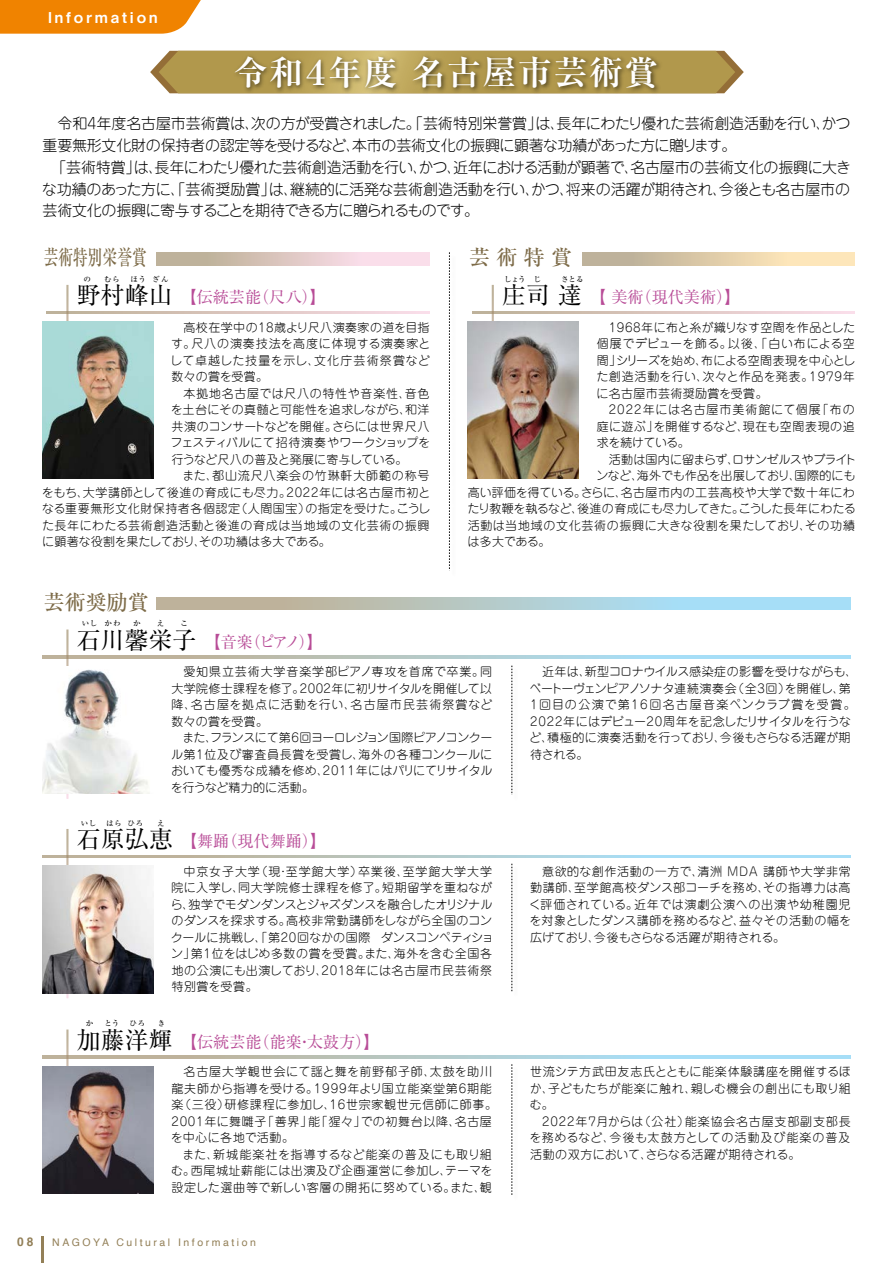
<style>
.page{position:relative;width:893px;height:1263px;background:#fff}
.page>*{position:absolute;margin:0;border:0;box-sizing:border-box;transform-origin:0 0}
.t1{font:700 33.75px "Ryumin Pro";letter-spacing:.05em;color:#fff}
.t2{font:500 21px "Ryumin Pro";color:#7d6b48}
.t3{font:500 21px "Ryumin Pro";color:#7d6b48;scale:.7 1}
.t4{font:16.05px "Ryumin Pro";color:#b84c97}
.t5{font:300 15px "Jun 101 Pro";letter-spacing:-.015em;color:#000}
.t6{font:300 15px "Jun 101 Pro";letter-spacing:-.05em;color:#000}
.t7{font:15px "Midashi Go Pro MB31";letter-spacing:.19em;color:#fff}
.t8{font:300 12px/16.5px "Jun 101 Pro";letter-spacing:.03em;color:#000;text-align:justify}
.t9{font:300 12px/16.5px "Jun 101 Pro";letter-spacing:.01em;color:#000}
.t10{font:300 12px/16.5px "Jun 101 Pro";letter-spacing:.055em;color:#000}
.t11{font:300 12px "Jun 101 Pro";letter-spacing:-.02em;color:#000}
.t12{font:300 12px "Jun 101 Pro";letter-spacing:-.01em;color:#000}
.t13{font:300 12px "Jun 101 Pro";letter-spacing:-.03em;color:#000}
.t14{font:700 12px "Helvetica";color:#938058}
.t15{font:10.5px "Helvetica";letter-spacing:.24em;color:#938058}
.t16{font:500 7.5px "Ryumin Pr 6";letter-spacing:.07em;color:#000}
.s1{font-size:24px;color:#000}
</style>
<div class="page">
<svg style="left:150px;top:51px;width:594px;height:42px;background:#b7a060"></svg>
<img style="left:229px;top:51px;width:439px;height:43px">
<svg style="left:157px;top:252px;width:273px;height:13px;background:#dec9c4"></svg>
<svg style="left:47px;top:311px;width:383px;height:2px"></svg>
<svg style="left:66px;top:285px;width:3px;height:36px"></svg>
<svg style="left:449px;top:252px;width:1px;height:317px"></svg>
<img style="left:43px;top:321px;width:110px;height:158px">
<svg style="left:472px;top:311px;width:383px;height:2px"></svg>
<svg style="left:492px;top:285px;width:2px;height:36px"></svg>
<img style="left:468px;top:321px;width:110px;height:158px">
<svg style="left:582px;top:252px;width:273px;height:13px;background:#dfcdaa"></svg>
<svg style="left:157px;top:597px;width:694px;height:13px;background:#b2cacb"></svg>
<svg style="left:43px;top:656px;width:808px;height:2px;background:#b2cacb"></svg>
<svg style="left:66px;top:629px;width:3px;height:170px"></svg>
<svg style="left:512px;top:666px;width:1px;height:129px"></svg>
<img style="left:43px;top:666px;width:107px;height:128px">
<svg style="left:43px;top:855px;width:808px;height:2px;background:#b2cacb"></svg>
<svg style="left:66px;top:829px;width:3px;height:169px"></svg>
<svg style="left:512px;top:864px;width:1px;height:127px"></svg>
<img style="left:43px;top:865px;width:110px;height:128px">
<svg style="left:43px;top:1056px;width:808px;height:2px;background:#b2cacb"></svg>
<svg style="left:66px;top:1029px;width:3px;height:37px"></svg>
<svg style="left:512px;top:1064px;width:1px;height:131px"></svg>
<img style="left:43px;top:1066px;width:110px;height:128px">
<hr style="left:42px;top:1237px;width:2px;height:26px;background:#938058">
<svg style="left:0;top:0;width:201px;height:34px;background:#f18b11"></svg>
<p class="t7" style="left:48px;top:6px;width:111px">Information</p>
<h1 class="t1" style="left:234px;top:46px;width:426px">令和４年度 名古屋市芸術賞</h1>
<p class="t5" style="left:58px;top:112px;width:794px">令和4年度名古屋市芸術賞は、次の方が受賞されました。「芸術特別栄誉賞」は、長年にわたり優れた芸術創造活動を行い、かつ</p>
<p class="t5" style="left:43px;top:133px;width:695px">重要無形文化財の保持者の認定等を受けるなど、本市の芸術文化の振興に顕著な功績があった方に贈ります。</p>
<p class="t5" style="left:51px;top:155px;width:801px">「芸術特賞」は、長年にわたり優れた芸術創造活動を行い、かつ、近年における活動が顕著で、名古屋市の芸術文化の振興に大き</p>
<p class="t5" style="left:42px;top:177px;width:810px">な功績のあった方に、「芸術奨励賞」は、継続的に活発な芸術創造活動を行い、かつ、将来の活躍が期待され、今後とも名古屋市の</p>
<p class="t6" style="left:43px;top:199px;width:438px">芸術文化の振興に寄与することを期待できる方に贈られるものです。</p>
<h2 class="t3" style="left:44px;top:241px;width:148px">芸術特別栄誉賞</h2>
<h3 class="t4" style="left:77px;top:284px;width:251px"><span class="s1">野村峰山</span> 【伝統芸能（尺八）】</h3>
<p class="t8" style="left:170px;top:317px;width:262px;text-indent:13px">高校在学中の18歳より尺八演奏家の道を目指す。尺八の演奏技法を高度に体現する演奏家として卓越した技量を示し、文化庁芸術祭賞など数々の賞を受賞。</p>
<p class="t8" style="left:170px;top:383px;width:262px;text-indent:13px">本拠地名古屋では尺八の特性や音楽性、音色を土台にその真髄と可能性を追求しながら、和洋共演のコンサートなどを開催。さらには世界尺八フェスティバルにて招待演奏やワークショップを行うなど尺八の普及と発展に寄与している。</p>
<p class="t8" style="left:42px;top:466px;width:390px;text-indent:140px">また、都山流尺八楽会の竹琳軒大師範の称号をもち、大学講師として後進の育成にも尽力。2022年には名古屋市初となる重要無形文化財保持者各個認定（人間国宝）の指定を受けた。こうした長年にわたる芸術創造活動と後進の育成は当地域の文化芸術の振興に顕著な役割を果たしており、その功績は多大である。</p>
<p class="t16" style="left:83px;top:273px;width:9px">の</p>
<p class="t16" style="left:104px;top:273px;width:17px">むら</p>
<p class="t16" style="left:130px;top:273px;width:40px">ほう ざん</p>
<h2 class="t2" style="left:469px;top:241px;width:104px">芸術特賞</h2>
<p class="t16" style="left:504px;top:273px;width:38px">しょう じ</p>
<p class="t16" style="left:561px;top:273px;width:24px">さとる</p>
<h3 class="t4" style="left:502px;top:284px;width:240px"><span class="s1">庄司 達</span> 【 美術（現代美術）】</h3>
<p class="t8" style="left:596px;top:317px;width:260px;text-indent:12px">1968年に布と糸が織りなす空間を作品とした個展でデビューを飾る。以後、「白い布による空間」シリーズを始め、布による空間表現を中心とした創造活動を行い、次々と作品を発表。1979年に名古屋市芸術奨励賞を受賞。</p>
<p class="t8" style="left:597px;top:400px;width:260px;text-indent:12px">2022年には名古屋市美術館にて個展「布の庭に遊ぶ」を開催するなど、現在も空間表現の追求を続けている。</p>
<p class="t13" style="left:609px;top:449px;width:249px">活動は国内に留まらず、ロサンゼルスやブライト</p>
<p class="t12" style="left:596px;top:466px;width:260px">ンなど、海外でも作品を出展しており、国際的にも</p>
<p class="t8" style="left:468px;top:482px;width:389px">高い評価を得ている。さらに、名古屋市内の工芸高校や大学で数十年にわ</p>
<p class="t11" style="left:467px;top:499px;width:390px">たり教鞭を執るなど、後進の育成にも尽力してきた。こうした長年にわたる</p>
<p class="t8" style="left:468px;top:515px;width:389px">活動は当地域の文化芸術の振興に大きな役割を果たしており、その功績</p>
<p class="t8" style="left:467px;top:532px;width:84px">は多大である。</p>
<h2 class="t2" style="left:44px;top:585px;width:106px">芸術奨励賞</h2>
<h3 class="t4" style="left:77px;top:629px;width:248px"><span class="s1">石川馨栄子</span> 【音楽（ピアノ）】</h3>
<p class="t8" style="left:171px;top:662px;width:322px;text-indent:12px">愛知県立芸術大学音楽学部ピアノ専攻を首席で卒業。同大学院修士課程を修了。2002年に初リサイタルを開催して以降、名古屋を拠点に活動を行い、名古屋市民芸術祭賞など数々の賞を受賞。</p>
<p class="t8" style="left:171px;top:728px;width:323px;text-indent:11px">また、フランスにて第6回ヨーロレジョン国際ピアノコンクール第1位及び審査員長賞を受賞し、海外の各種コンクールにおいても優秀な成績を修め、2011年にはパリにてリサイタルを行うなど精力的に活動。</p>
<p class="t16" style="left:82px;top:617px;width:41px">いし かわ</p>
<p class="t16" style="left:133px;top:617px;width:9px">か</p>
<p class="t16" style="left:157px;top:617px;width:9px">え</p>
<p class="t16" style="left:181px;top:617px;width:9px">こ</p>
<p class="t9" style="left:529px;top:662px;width:330px;text-indent:13px">近年は、新型コロナウイルス感染症の影響を受けながらも、ベートーヴェンピアノソナタ連続演奏会（全3回）を開催し、第<br>1回目の公演で第16回名古屋音楽ペンクラブ賞を受賞。<br>2022年にはデビュー20周年を記念したリサイタルを行うなど、積極的に演奏活動を行っており、今後もさらなる活躍が期待される。</p>
<p class="t16" style="left:81px;top:817px;width:17px">いし</p>
<p class="t16" style="left:106px;top:817px;width:39px">はら ひろ</p>
<p class="t16" style="left:157px;top:817px;width:9px">え</p>
<h3 class="t4" style="left:77px;top:828px;width:251px"><span class="s1">石原弘恵</span> 【舞踊（現代舞踊）】</h3>
<p class="t8" style="left:171px;top:861px;width:324px;text-align:left;text-indent:13px">中京女子大学（現・至学館大学）卒業後、至学館大学大学院に入学し、同大学院修士課程を修了。短期留学を重ねながら、独学でモダンダンスとジャズダンスを融合したオリジナルのダンスを探求する。高校非常勤講師をしながら全国のコンクールに挑戦し、「第20回なかの国際 ダンスコンペティション」第1位をはじめ多数の賞を受賞。また、海外を含む全国各地の公演にも出演しており、2018年には名古屋市民芸術祭特別賞を受賞。</p>
<p class="t8" style="left:529px;top:861px;width:324px;text-indent:13px">意欲的な創作活動の一方で、清洲 MDA 講師や大学非常勤講師、至学館高校ダンス部コーチを務め、その指導力は高く評価されている。近年では演劇公演への出演や幼稚園児を対象としたダンス講師を務めるなど、益々その活動の幅を広げており、今後もさらなる活躍が期待される。</p>
<p class="t16" style="left:86px;top:1017px;width:9px">か</p>
<p class="t16" style="left:105px;top:1017px;width:16px">とう</p>
<p class="t16" style="left:129px;top:1017px;width:17px">ひろ</p>
<p class="t16" style="left:158px;top:1017px;width:9px">き</p>
<h3 class="t4" style="left:77px;top:1029px;width:304px"><span class="s1">加藤洋輝</span> 【伝統芸能（能楽・太鼓方）】</h3>
<p class="t10" style="left:171px;top:1062px;width:328px;text-indent:12px">名古屋大学観世会にて謡と舞を前野郁子師、太鼓を助川龍夫師から指導を受ける。1999年より国立能楽堂第6期能楽（三役）研修課程に参加し、16世宗家観世元信師に師事。<br>2001年に舞囃子「善界」能「猩々」での初舞台以降、名古屋を中心に各地で活動。</p>
<p class="t8" style="left:171px;top:1144px;width:323px;text-indent:11px">また、新城能楽社を指導するなど能楽の普及にも取り組む。西尾城址薪能には出演及び企画運営に参加し、テーマを設定した選曲等で新しい客層の開拓に努めている。また、観</p>
<p class="t14" style="left:17px;top:1232px;width:18px">08</p>
<p class="t15" style="left:52px;top:1234px;width:205px">NAGOYA Cultural Information</p>
<p class="t8" style="left:530px;top:1062px;width:323px">世流シテ方武田友志氏とともに能楽体験講座を開催するほか、子どもたちが能楽に触れ、親しむ機会の創出にも取り組む。</p>
<p class="t8" style="left:530px;top:1111px;width:322px;text-indent:12px">2022年7月からは（公社）能楽協会名古屋支部副支部長を務めるなど、今後も太鼓方としての活動及び能楽の普及活動の双方において、さらなる活躍が期待される。</p>
</div>
